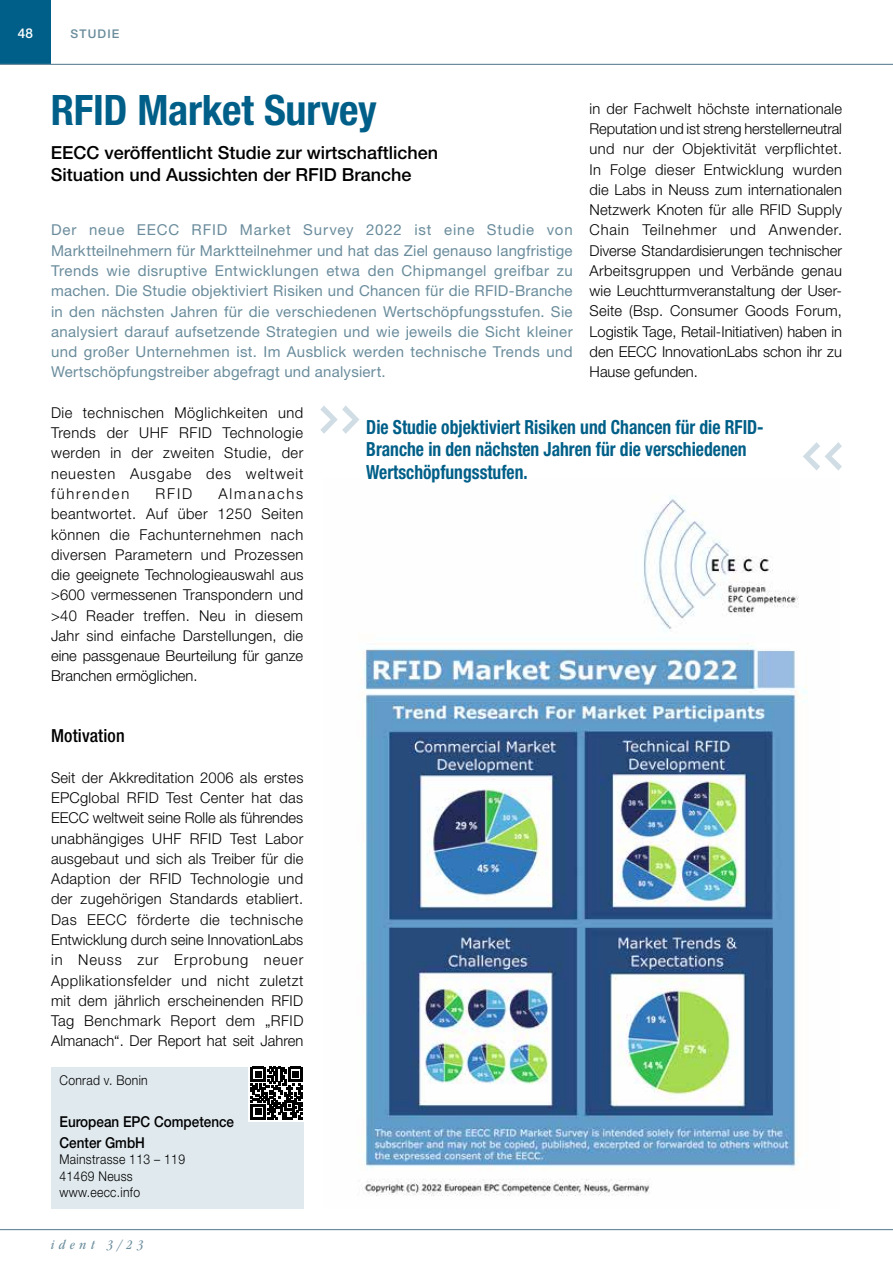
<style>
.page{position:relative;width:893px;height:1263px;background:#fff}
.page>*{position:absolute;margin:0;border:0;box-sizing:border-box;transform-origin:0 0}
.t1{font:700 condensed 42px "Helvetica Neue LT Std";letter-spacing:-.005em;color:#005f88}
.t2{font:700 condensed 19.5px/22.5px "Helvetica Neue LT Std";color:#005f88;scale:.9 1}
.t3{font:500 18px/22.5px "Helvetica Neue LT Std";color:#000}
.t4{font:500 condensed 18px "Helvetica Neue LT Std";letter-spacing:.01em;color:#000}
.t5{font:300 15px/20.2px "Helvetica Neue LT Std";letter-spacing:.005em;color:#000;text-align:justify}
.t6{font:15px/20.2px "Helvetica Neue LT Std";letter-spacing:.015em;color:#6a8c9c;text-align:justify}
.t7{font:500 15px/20.2px "Helvetica Neue LT Std";color:#000;scale:.9 1}
.t8{font:300 13.5px/16.5px "Helvetica Neue LT Std";letter-spacing:.025em;color:#000;scale:.9 1}
.t9{font:italic condensed 13.5px "ITC Garamond Std";letter-spacing:.35em;color:#6a8c9c}
.t10{font:500 13.5px "Helvetica Neue LT Std";color:#fff}
.t11{font:500 12px "Helvetica Neue LT Std";color:#6a8c9c}
</style>
<div class="page">
<div style="left:51px;top:1067px;width:252px;height:141px;background:#e0e9ee"></div>
<svg style="left:248px;top:1067px;width:55px;height:55px"></svg>
<svg style="left:251px;top:1067px;width:52px;height:52px;background:#4c4c4c"></svg>
<img style="left:362px;top:496px;width:445px;height:700px">
<svg style="left:320px;top:405px;width:39px;height:29px"></svg>
<svg style="left:803px;top:442px;width:39px;height:29px"></svg>
<div style="left:0;top:0;width:51px;height:64px;background:#005f88"></div>
<hr style="left:0;top:64px;width:893px;height:1px;background:#6a8c9c">
<hr style="left:0;top:1229px;width:893px;height:1px;background:#6a8c9c">
<p class="t10" style="left:18px;top:25px;width:17px">48</p>
<p class="t11" style="left:70px;top:27px;width:36px">Studie</p>
<h1 class="t1" style="left:51px;top:85px;width:328px">RFID Market Survey</h1>
<p class="t3" style="left:51px;top:141px;width:389px">EECC veröffentlicht Studie zur wirtschaftlichen<br>Situation und Aussichten der RFID Branche</p>
<p class="t5" style="left:590px;top:98px;width:254px">in der Fachwelt höchste internationale Reputation und ist streng herstellerneutral und nur der Objektivität verpflichtet.<br>In Folge dieser Entwicklung wurden die Labs in Neuss zum internationalen Netzwerk Knoten für alle RFID Supply Chain Teilnehmer und Anwender.<br>Diverse Standardisierungen technischer Arbeitsgruppen und Verbände genau wie Leuchtturmveranstaltung der User-Seite (Bsp. Consumer Goods Forum, Logistik Tage, Retail-Initiativen) haben in den EECC InnovationLabs schon ihr zu Hause gefunden.</p>
<p class="t6" style="left:51px;top:220px;width:523px">Der neue EECC RFID Market Survey 2022 ist eine Studie von Marktteilnehmern für Marktteilnehmer und hat das Ziel genauso langfristige Trends wie disruptive Entwicklungen etwa den Chipmangel greifbar zu machen. Die Studie objektiviert Risiken und Chancen für die RFID-Branche in den nächsten Jahren für die verschiedenen Wertschöpfungsstufen. Sie analysiert darauf aufsetzende Strategien und wie jeweils die Sicht kleiner und großer Unternehmen ist. Im Ausblick werden technische Trends und Wertschöpfungstreiber abgefragt und analysiert.</p>
<p class="t5" style="left:51px;top:402px;width:254px">Die technischen Möglichkeiten und Trends der UHF RFID Technologie werden in der zweiten Studie, der neuesten Ausgabe des weltweit führenden</p>
<h2 class="t2" style="left:366px;top:415px;width:443px">Die Studie objektiviert Risiken und Chancen für die RFID-<br>Branche in den nächsten Jahren für die verschiedenen<br>Wertschöpfungsstufen.</h2>
<p class="t5" style="left:51px;top:483px;width:254px;text-indent:167px">Almanachs beantwortet. Auf über 1250 Seiten können die Fachunternehmen nach diversen Parametern und Prozessen die geeignete Technologieauswahl aus &gt;600 vermessenen Transpondern und &gt;40 Reader treffen. Neu in diesem Jahr sind einfache Darstellungen, die eine passgenaue Beurteilung für ganze Branchen ermöglichen.</p>
<p class="t5" style="left:156px;top:483px;width:38px">RFID</p>
<p class="t4" style="left:51px;top:725px;width:75px">Motivation</p>
<p class="t5" style="left:51px;top:767px;width:254px">Seit der Akkreditation 2006 als erstes EPCglobal RFID Test Center hat das EECC weltweit seine Rolle als führendes unabhängiges UHF RFID Test Labor ausgebaut und sich als Treiber für die Adaption der RFID Technologie und der zugehörigen Standards etabliert.<br>Das EECC förderte die technische Entwicklung durch seine InnovationLabs in Neuss zur Erprobung neuer Applikationsfelder und nicht zuletzt mit dem jährlich erscheinenden RFID Tag Benchmark Report dem „RFID Almanach“. Der Report hat seit Jahren</p>
<p class="t8" style="left:60px;top:1071px;width:100px">Conrad v. Bonin</p>
<p class="t7" style="left:60px;top:1112px;width:195px">European EPC Competence<br>Center GmbH</p>
<p class="t8" style="left:60px;top:1151px;width:141px">Mainstrasse 113 – 119<br>41469 Neuss www.eecc.info</p>
<p class="t9" style="left:51px;top:1237px;width:94px">ident 3/23</p>
</div>
